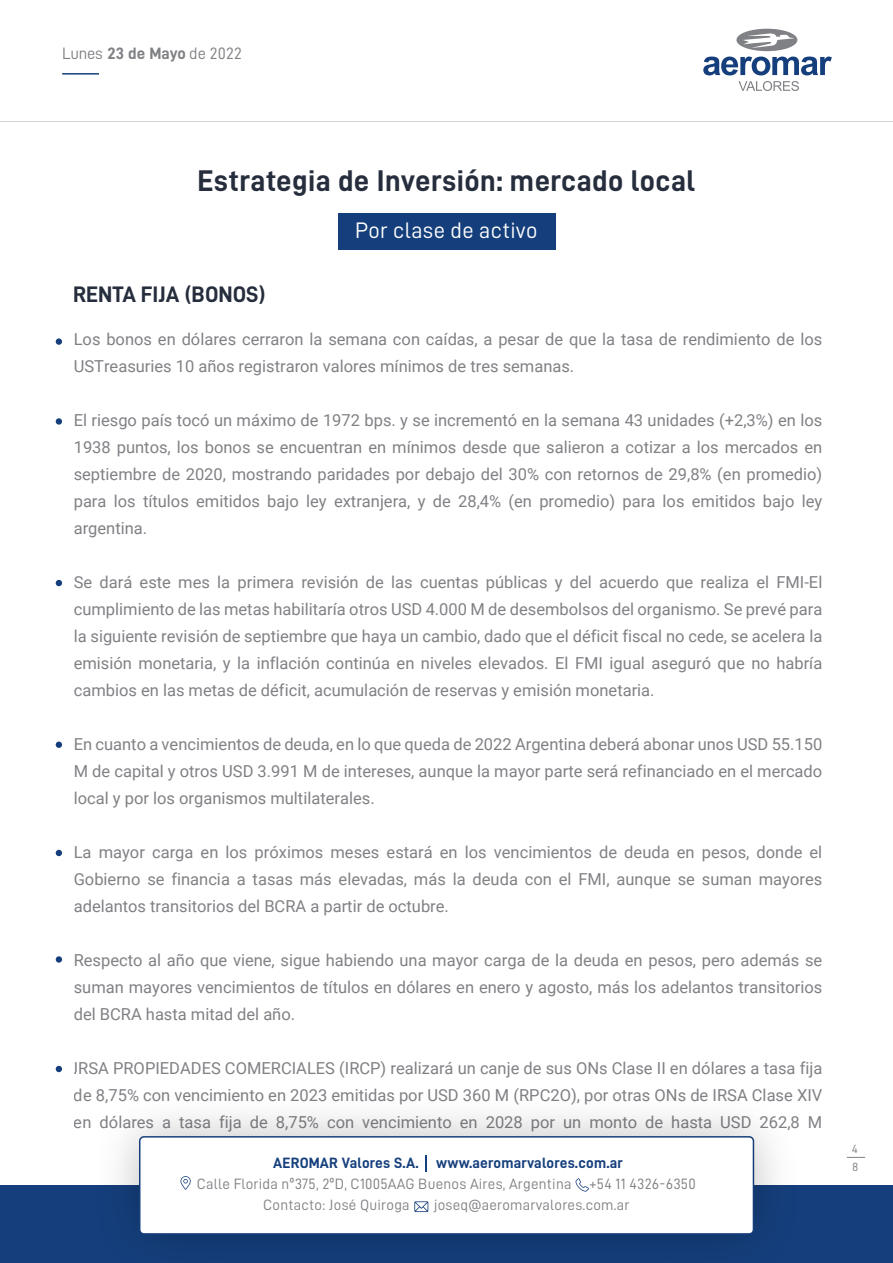
<style>
.page{position:relative;width:893px;height:1263px;background:#fff}
.page>*{position:absolute;margin:0;border:0;box-sizing:border-box;transform-origin:0 0}
.t1{font:30px "D DIN Bold";letter-spacing:.015em;color:#262e3d}
.t2{font:22.5px "D DIN Bold";color:#262e3d}
.t3{font:22.5px "D DIN";letter-spacing:.015em;color:#fff}
.t4{font:16.5px/27px "Roboto";color:#808185;text-align:justify}
.t5{font:16.5px "D DIN";letter-spacing:-.005em;color:#808185}
.t6{font:15px/21px "D DIN";letter-spacing:.015em;color:#808185}
.t7{font:15px "D DIN Bold";letter-spacing:.015em;color:#153f7c}
.t8{font:12px "D DIN";color:#808185}
.s1{font-family:"D DIN Bold"}
</style>
<div class="page">
<div style="left:56px;top:418px;width:6px;height:7px;background:#153f7c;border-radius:50%"></div>
<svg style="left:56px;top:580px;width:6px;height:6px"></svg>
<div style="left:56px;top:741px;width:6px;height:7px;background:#153f7c;border-radius:50%"></div>
<svg style="left:56px;top:850px;width:6px;height:6px"></svg>
<div style="left:56px;top:956px;width:6px;height:7px;background:#153f7c;border-radius:50%"></div>
<svg style="left:56px;top:1066px;width:6px;height:6px"></svg>
<svg style="left:847px;top:1157px;width:18px;height:1px"></svg>
<div style="left:56px;top:338px;width:6px;height:7px;background:#153f7c;border-radius:50%"></div>
<hr style="left:0;top:121px;width:893px;height:1px;background:#808185">
<svg style="left:703px;top:57px;width:129px;height:18px"></svg>
<svg style="left:738px;top:81px;width:61px;height:10px"></svg>
<div style="left:736px;top:29px;width:61px;height:22px;background:#808185;border-radius:50%"></div>
<svg style="left:743px;top:33px;width:51px;height:15px"></svg>
<hr style="left:62px;top:73px;width:37px;height:2px;background:#153f7c">
<div style="left:338px;top:213px;width:217px;height:36px;background:#153f7c"></div>
<div style="left:0;top:1185px;width:893px;height:78px;background:#153f7c"></div>
<div style="left:140px;top:1137px;width:613px;height:97px;background:#fff;border-radius:4px"></div>
<div style="left:139px;top:1136px;width:615px;height:99px;border:2px solid #153f7c;border-radius:4px"></div>
<svg style="left:425px;top:1155px;width:1px;height:17px"></svg>
<svg style="left:414px;top:1201px;width:14px;height:11px"></svg>
<svg style="left:576px;top:1178px;width:13px;height:13px"></svg>
<svg style="left:180px;top:1176px;width:11px;height:14px"></svg>
<p class="t5" style="left:62px;top:45px;width:181px">Lunes <span class="s1">23 de Mayo</span> de 2022</p>
<h1 class="t1" style="left:198px;top:164px;width:499px">Estrategia de Inversión: mercado local</h1>
<h2 class="t2" style="left:73px;top:282px;width:194px">RENTA FIJA (BONOS)</h2>
<h2 class="t3" style="left:355px;top:218px;width:184px">Por clase de activo</h2>
<p class="t4" style="left:74px;top:325px;width:750px">Los bonos en dólares cerraron la semana con caídas, a pesar de que la tasa de rendimiento de los<br>USTreasuries 10 años registraron valores mínimos de tres semanas.</p>
<p class="t4" style="left:74px;top:406px;width:750px">El riesgo país tocó un máximo de 1972 bps. y se incrementó en la semana 43 unidades (+2,3%) en los 1938 puntos, los bonos se encuentran en mínimos desde que salieron a cotizar a los mercados en septiembre de 2020, mostrando paridades por debajo del 30% con retornos de 29,8% (en promedio) para los títulos emitidos bajo ley extranjera, y de 28,4% (en promedio) para los emitidos bajo ley argentina.</p>
<p class="t4" style="left:74px;top:568px;width:750px">Se dará este mes la primera revisión de las cuentas públicas y del acuerdo que realiza el FMI-El cumplimiento de las metas habilitaría otros USD 4.000 M de desembolsos del organismo. Se prevé para la siguiente revisión de septiembre que haya un cambio, dado que el déficit fiscal no cede, se acelera la emisión monetaria, y la inflación continúa en niveles elevados. El FMI igual aseguró que no habría cambios en las metas de déficit, acumulación de reservas y emisión monetaria.</p>
<p class="t4" style="left:74px;top:730px;width:750px">En cuanto a vencimientos de deuda, en lo que queda de 2022 Argentina deberá abonar unos USD 55.150<br>M de capital y otros USD 3.991 M de intereses, aunque la mayor parte será refinanciado en el mercado local y por los organismos multilaterales.</p>
<p class="t4" style="left:74px;top:838px;width:750px">La mayor carga en los próximos meses estará en los vencimientos de deuda en pesos, donde el Gobierno se financia a tasas más elevadas, más la deuda con el FMI, aunque se suman mayores adelantos transitorios del BCRA a partir de octubre.</p>
<p class="t4" style="left:74px;top:946px;width:750px">Respecto al año que viene, sigue habiendo una mayor carga de la deuda en pesos, pero además se suman mayores vencimientos de títulos en dólares en enero y agosto, más los adelantos transitorios del BCRA hasta mitad del año.</p>
<p class="t4" style="left:74px;top:1054px;width:750px">IRSA PROPIEDADES COMERCIALES (IRCP) realizará un canje de sus ONs Clase II en dólares a tasa fija de 8,75% con vencimiento en 2023 emitidas por USD 360 M (RPC2O), por otras ONs de IRSA Clase XIV en dólares a tasa fija de 8,75% con vencimiento en 2028 por un monto de hasta USD 262,8 M</p>
<p class="t7" style="left:273px;top:1154px;width:351px">AEROMAR Valores S.A. www.aeromarvalores.com.ar</p>
<p class="t6" style="left:263px;top:1173px;width:434px;text-indent:-66px">Calle Florida nº375, 2ºD, C1005AAG Buenos Aires, Argentina +54 11 4326-6350<br>Contacto: José Quiroga</p>
<p class="t6" style="left:434px;top:1194px;width:197px">joseq@aeromarvalores.com.ar</p>
<p class="t8" style="left:852px;top:1142px;width:8px">4</p>
<p class="t8" style="left:852px;top:1160px;width:8px">8</p>
</div>
